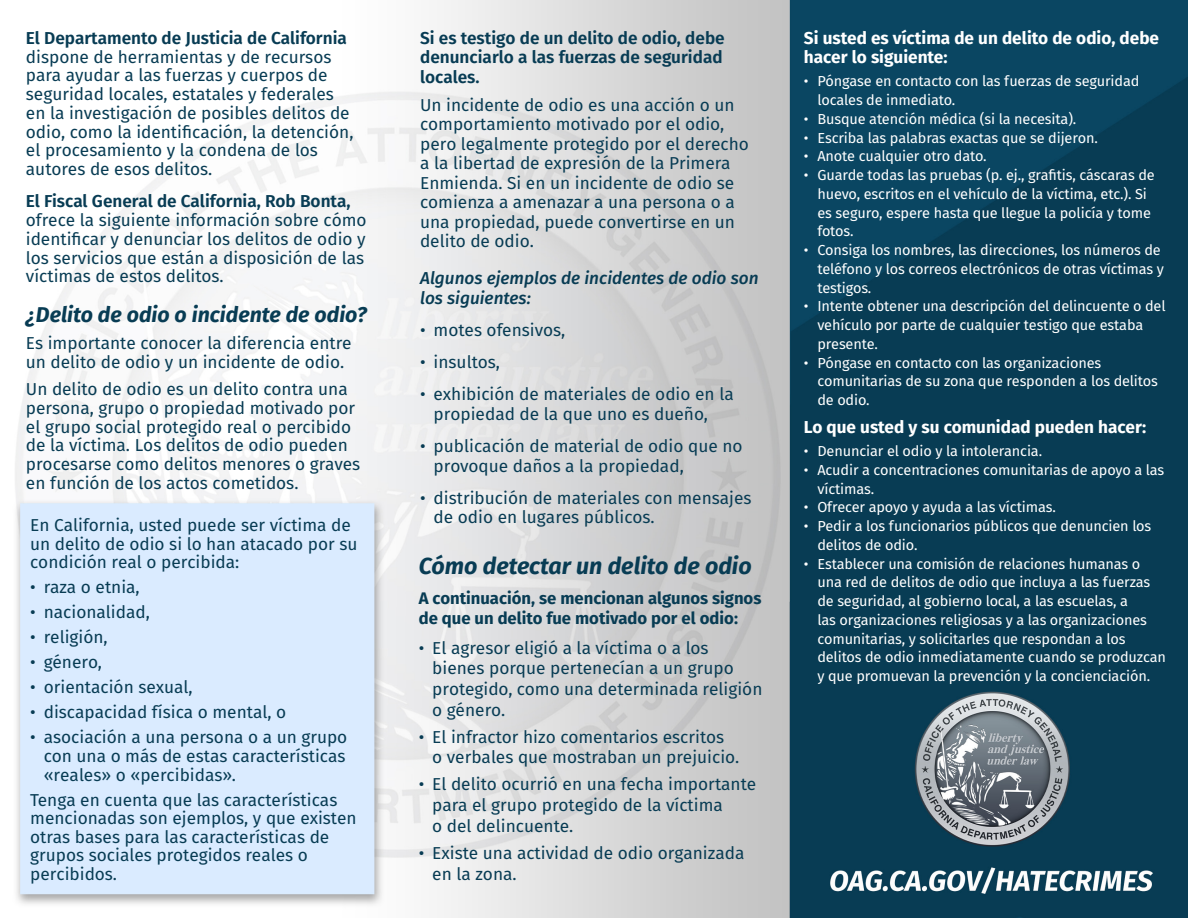
<style>
.page{position:relative;width:1188px;height:918px;background:#fff}
.page>*{position:absolute;margin:0;border:0;box-sizing:border-box;transform-origin:0 0}
.t1{font:italic 700 23.25px "Fira Sans";color:#083c54}
.t2{font:italic 700 21.45px "Fira Sans";color:#083c54}
.t3{font:17.25px/18.8px "Fira Sans";color:#083c54}
.t4{font:700 17.25px/19.5px "Fira Sans";color:#fff}
.t5{font:600 17.25px/19.5px "Fira Sans";color:#083c54;text-align:justify}
.t6{font:italic 500 17.25px/19.5px "Fira Sans";color:#083c54}
.t7{font:700 16.8px/20.7px "Fira Sans";color:#083c54}
.t8{font:14.55px/18.8px "Fira Sans";letter-spacing:-.01em;color:#fff}
.s1{font-weight:600}
</style>
<div class="page">
<img style="left:15px;top:0;width:1173px;height:918px">
<p class="t3" style="left:26px;top:28px;width:329px"><span class="s1">El Departamento de Justicia de California </span>dispone de herramientas y de recursos para ayudar a las fuerzas y cuerpos de seguridad locales, estatales y federales en la investigación de posibles delitos de odio, como la identificación, la detención, el procesamiento y la condena de los autores de esos delitos.</p>
<p class="t3" style="left:26px;top:192px;width:342px"><span class="s1">El Fiscal General de California, Rob Bonta, </span>ofrece la siguiente información sobre cómo identificar y denunciar los delitos de odio y los servicios que están a disposición de las víctimas de estos delitos.</p>
<p class="t2" style="left:26px;top:296px;width:342px">¿Delito de odio o incidente de odio?</p>
<p class="t3" style="left:26px;top:334px;width:327px">Es importante conocer la diferencia entre un delito de odio y un incidente de odio.</p>
<p class="t3" style="left:26px;top:380px;width:336px">Un delito de odio es un delito contra una persona, grupo o propiedad motivado por el grupo social protegido real o percibido de la víctima. Los delitos de odio pueden procesarse como delitos menores o graves en función de los actos cometidos.</p>
<p class="t3" style="left:30px;top:516px;width:329px">En California, usted puede ser víctima de un delito de odio si lo han atacado por su condición real o percibida:</p>
<p class="t3" style="left:30px;top:578px;width:111px">• raza o etnia,</p>
<p class="t3" style="left:30px;top:603px;width:121px">• nacionalidad,</p>
<p class="t3" style="left:30px;top:628px;width:79px">• religión,</p>
<p class="t3" style="left:30px;top:653px;width:73px">• género,</p>
<p class="t3" style="left:30px;top:678px;width:164px">• orientación sexual,</p>
<p class="t3" style="left:30px;top:703px;width:258px">• discapacidad física o mental, o</p>
<p class="t3" style="left:44px;top:728px;width:305px;text-align:justify;text-indent:-14px">• asociación a una persona o a un grupo con una o más de estas características «reales» o «percibidas».</p>
<p class="t3" style="left:30px;top:790px;width:328px">Tenga en cuenta que las características mencionadas son ejemplos, y que existen otras bases para las características de grupos sociales protegidos reales o percibidos.</p>
<p class="t5" style="left:420px;top:27px;width:306px">Si es testigo de un delito de odio, debe denunciarlo a las fuerzas de seguridad locales.</p>
<p class="t3" style="left:420px;top:95px;width:330px;line-height:19.5px">Un incidente de odio es una acción o un comportamiento motivado por el odio, pero legalmente protegido por el derecho a la libertad de expresión de la Primera Enmienda. Si en un incidente de odio se comienza a amenazar a una persona o a una propiedad, puede convertirse en un delito de odio.</p>
<p class="t6" style="left:420px;top:267px;width:340px">Algunos ejemplos de incidentes de odio son los siguientes:</p>
<p class="t3" style="left:420px;top:320px;width:147px">• motes ofensivos,</p>
<p class="t3" style="left:420px;top:353px;width:81px">• insultos,</p>
<p class="t3" style="left:434px;top:385px;width:302px;line-height:19.5px;text-indent:-14px">• exhibición de materiales de odio en la propiedad de la que uno es dueño,</p>
<p class="t3" style="left:434px;top:436px;width:310px;line-height:19.5px;text-indent:-14px">• publicación de material de odio que no provoque daños a la propiedad,</p>
<p class="t3" style="left:434px;top:488px;width:319px;line-height:19.5px;text-indent:-14px">• distribución de materiales con mensajes de odio en lugares públicos.</p>
<p class="t1" style="left:419px;top:547px;width:335px">Cómo detectar un delito de odio</p>
<p class="t7" style="left:419px;top:586px;width:344px">A continuación, se mencionan algunos signos de que un delito fue motivado por el odio:</p>
<p class="t3" style="left:432px;top:637px;width:332px;line-height:20.7px;text-indent:-14px">• El agresor eligió a la víctima o a los bienes porque pertenecían a un grupo protegido, como una determinada religión o género.</p>
<p class="t3" style="left:432px;top:726px;width:309px;line-height:20.7px;text-indent:-14px">• El infractor hizo comentarios escritos<br>o verbales que mostraban un prejuicio.</p>
<p class="t3" style="left:432px;top:774px;width:326px;line-height:20.7px;text-indent:-14px">• El delito ocurrió en una fecha importante para el grupo protegido de la víctima<br>o del delincuente.</p>
<p class="t3" style="left:432px;top:843px;width:314px;line-height:20.7px;text-indent:-14px">• Existe una actividad de odio organizada en la zona.</p>
<p class="t4" style="left:804px;top:27px;width:357px">Si usted es víctima de un delito de odio, debe hacer lo siguiente:</p>
<p class="t8" style="left:817px;top:72px;width:324px;text-indent:-14px">• Póngase en contacto con las fuerzas de seguridad locales de inmediato.</p>
<p class="t8" style="left:804px;top:109px;width:274px">• Busque atención médica (si la necesita).</p>
<p class="t8" style="left:804px;top:128px;width:295px">• Escriba las palabras exactas que se dijeron.</p>
<p class="t8" style="left:804px;top:147px;width:184px">• Anote cualquier otro dato.</p>
<p class="t8" style="left:817px;top:166px;width:339px;text-indent:-14px">• Guarde todas las pruebas (p. ej., grafitis, cáscaras de huevo, escritos en el vehículo de la víctima, etc.). Si es seguro, espere hasta que llegue la policía y tome fotos.</p>
<p class="t8" style="left:817px;top:241px;width:348px;text-indent:-14px">• Consiga los nombres, las direcciones, los números de teléfono y los correos electrónicos de otras víctimas y testigos.</p>
<p class="t8" style="left:817px;top:297px;width:350px;text-indent:-14px">• Intente obtener una descripción del delincuente o del vehículo por parte de cualquier testigo que estaba presente.</p>
<p class="t8" style="left:817px;top:353px;width:342px;text-indent:-14px">• Póngase en contacto con las organizaciones comunitarias de su zona que responden a los delitos de odio.</p>
<p class="t4" style="left:804px;top:416px;width:344px">Lo que usted y su comunidad pueden hacer:</p>
<p class="t8" style="left:804px;top:442px;width:240px">• Denunciar el odio y la intolerancia.</p>
<p class="t8" style="left:817px;top:460px;width:348px;text-indent:-14px">• Acudir a concentraciones comunitarias de apoyo a las víctimas.</p>
<p class="t8" style="left:804px;top:498px;width:253px">• Ofrecer apoyo y ayuda a las víctimas.</p>
<p class="t8" style="left:817px;top:517px;width:335px;text-indent:-14px">• Pedir a los funcionarios públicos que denuncien los delitos de odio.</p>
<p class="t8" style="left:817px;top:554px;width:350px;text-indent:-14px">• Establecer una comisión de relaciones humanas o una red de delitos de odio que incluya a las fuerzas de seguridad, al gobierno local, a las escuelas, a<br>las organizaciones religiosas y a las organizaciones comunitarias, y solicitarles que respondan a los delitos de odio inmediatamente cuando se produzcan y que promuevan la prevención y la concienciación.</p>
</div>
